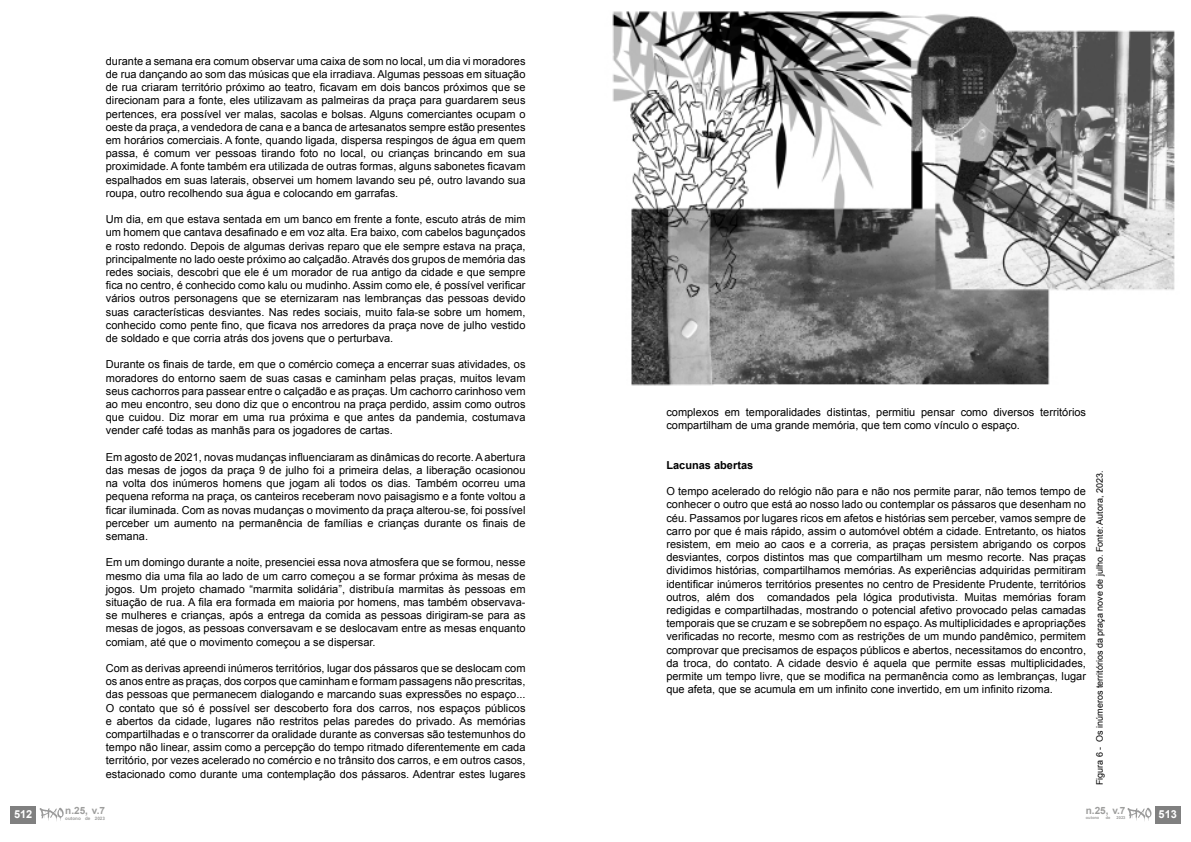
<style>
.page{position:relative;width:1191px;height:842px;background:#fff}
.page>*{position:absolute;margin:0;border:0;box-sizing:border-box;transform-origin:0 0}
.t1{font:11px/13.2px "Arial";color:#000;text-align:justify}
.t2{font:700 11px "Arial";color:#000}
.t3{font:700 11px "Arial";color:#fff}
.t4{font:700 10px "Arial";color:#9d9d9c}
.t5{font:9px "Arial";color:#000}
.t6{font:700 4.6px "Arial";color:#9d9d9c}
.t7{font:700 4px "Arial";color:#9d9d9c}
</style>
<div class="page">
<img style="left:612px;top:11px;width:563px;height:375px">
<div style="left:11px;top:806px;width:25px;height:17px;background:#808080"></div>
<svg style="left:40px;top:808px;width:24px;height:13px"></svg>
<div style="left:1155px;top:806px;width:25px;height:17px;background:#808080"></div>
<svg style="left:1127px;top:808px;width:24px;height:13px"></svg>
<p class="t1" style="left:106px;top:54px;width:421px">durante a semana era comum observar uma caixa de som no local, um dia vi moradores de rua dançando ao som das músicas que ela irradiava. Algumas pessoas em situação de rua criaram território próximo ao teatro, ficavam em dois bancos próximos que se direcionam para a fonte, eles utilizavam as palmeiras da praça para guardarem seus pertences, era possível ver malas, sacolas e bolsas. Alguns comerciantes ocupam o oeste da praça, a vendedora de cana e a banca de artesanatos sempre estão presentes em horários comerciais. A fonte, quando ligada, dispersa respingos de água em quem passa, é comum ver pessoas tirando foto no local, ou crianças brincando em sua proximidade. A fonte também era utilizada de outras formas, alguns sabonetes ficavam espalhados em suas laterais, observei um homem lavando seu pé, outro lavando sua roupa, outro recolhendo sua água e colocando em garrafas.</p>
<p class="t1" style="left:106px;top:213px;width:421px">Um dia, em que estava sentada em um banco em frente a fonte, escuto atrás de mim um homem que cantava desafinado e em voz alta. Era baixo, com cabelos bagunçados e rosto redondo. Depois de algumas derivas reparo que ele sempre estava na praça, principalmente no lado oeste próximo ao calçadão. Através dos grupos de memória das redes sociais, descobri que ele é um morador de rua antigo da cidade e que sempre fica no centro, é conhecido como kalu ou mudinho. Assim como ele, é possível verificar vários outros personagens que se eternizaram nas lembranças das pessoas devido suas características desviantes. Nas redes sociais, muito fala-se sobre um homem, conhecido como pente fino, que ficava nos arredores da praça nove de julho vestido de soldado e que corria atrás dos jovens que o perturbava.</p>
<p class="t1" style="left:106px;top:358px;width:421px">Durante os finais de tarde, em que o comércio começa a encerrar suas atividades, os moradores do entorno saem de suas casas e caminham pelas praças, muitos levam seus cachorros para passear entre o calçadão e as praças. Um cachorro carinhoso vem ao meu encontro, seu dono diz que o encontrou na praça perdido, assim como outros que cuidou. Diz morar em uma rua próxima e que antes da pandemia, costumava vender café todas as manhãs para os jogadores de cartas.</p>
<p class="t1" style="left:106px;top:450px;width:421px">Em agosto de 2021, novas mudanças influenciaram as dinâmicas do recorte. A abertura das mesas de jogos da praça 9 de julho foi a primeira delas, a liberação ocasionou na volta dos inúmeros homens que jogam ali todos os dias. Também ocorreu uma pequena reforma na praça, os canteiros receberam novo paisagismo e a fonte voltou a ficar iluminada. Com as novas mudanças o movimento da praça alterou-se, foi possível perceber um aumento na permanência de famílias e crianças durante os finais de semana.</p>
<p class="t1" style="left:106px;top:556px;width:421px">Em um domingo durante a noite, presenciei essa nova atmosfera que se formou, nesse mesmo dia uma fila ao lado de um carro começou a se formar próxima às mesas de jogos. Um projeto chamado “marmita solidária”, distribuía marmitas às pessoas em situação de rua. A fila era formada em maioria por homens, mas também observava&shy;se mulheres e crianças, após a entrega da comida as pessoas dirigiram-se para as mesas de jogos, as pessoas conversavam e se deslocavam entre as mesas enquanto comiam, até que o movimento começou a se dispersar.</p>
<p class="t1" style="left:106px;top:662px;width:421px">Com as derivas apreendi inúmeros territórios, lugar dos pássaros que se deslocam com os anos entre as praças, dos corpos que caminham e formam passagens não prescritas, das pessoas que permanecem dialogando e marcando suas expressões no espaço...<br>O contato que só é possível ser descoberto fora dos carros, nos espaços públicos e abertos da cidade, lugares não restritos pelas paredes do privado. As memórias compartilhadas e o transcorrer da oralidade durante as conversas são testemunhos do tempo não linear, assim como a percepção do tempo ritmado diferentemente em cada território, por vezes acelerado no comércio e no trânsito dos carros, e em outros casos, estacionado como durante uma contemplação dos pássaros. Adentrar estes lugares</p>
<p class="t3" style="left:14px;top:807px;width:20px">512</p>
<p class="t4" style="left:65px;top:804px;width:41px">n.25, v.7</p>
<p class="t6" style="left:65px;top:815px;width:41px">outono de 2023</p>
<p class="t1" style="left:666px;top:406px;width:421px">complexos em temporalidades distintas, permitiu pensar como diversos territórios compartilham de uma grande memória, que tem como vínculo o espaço.</p>
<p class="t2" style="left:666px;top:458px;width:88px">Lacunas abertas</p>
<p class="t1" style="left:666px;top:485px;width:421px">O tempo acelerado do relógio não para e não nos permite parar, não temos tempo de conhecer o outro que está ao nosso lado ou contemplar os pássaros que desenham no céu. Passamos por lugares ricos em afetos e histórias sem perceber, vamos sempre de carro por que é mais rápido, assim o automóvel obtém a cidade. Entretanto, os hiatos resistem, em meio ao caos e a correria, as praças persistem abrigando os corpos desviantes, corpos distintos mas que compartilham um mesmo recorte. Nas praças dividimos histórias, compartilhamos memórias. As experiências adquiridas permitiram identificar inúmeros territórios presentes no centro de Presidente Prudente, territórios outros, além dos comandados pela lógica produtivista. Muitas memórias foram redigidas e compartilhadas, mostrando o potencial afetivo provocado pelas camadas temporais que se cruzam e se sobrepõem no espaço. As multiplicidades e apropriações verificadas no recorte, mesmo com as restrições de um mundo pandêmico, permitem comprovar que precisamos de espaços públicos e abertos, necessitamos do encontro, da troca, do contato. A cidade desvio é aquela que permite essas multiplicidades, permite um tempo livre, que se modifica na permanência como as lembranças, lugar que afeta, que se acumula em um infinito cone invertido, em um infinito rizoma.</p>
<p class="t5" style="left:1093px;top:785px;width:316px;rotate:-90deg">Figura 6 - Os inúmeros territórios da praça nove de julho. Fonte: Autora, 2023.</p>
<p class="t4" style="left:1085px;top:804px;width:41px">n.25, v.7</p>
<p class="t7" style="left:1085px;top:815px;width:15px">outono</p>
<p class="t7" style="left:1105px;top:815px;width:6px">de</p>
<p class="t7" style="left:1116px;top:815px;width:10px">2023</p>
<p class="t3" style="left:1158px;top:807px;width:20px">513</p>
</div>
